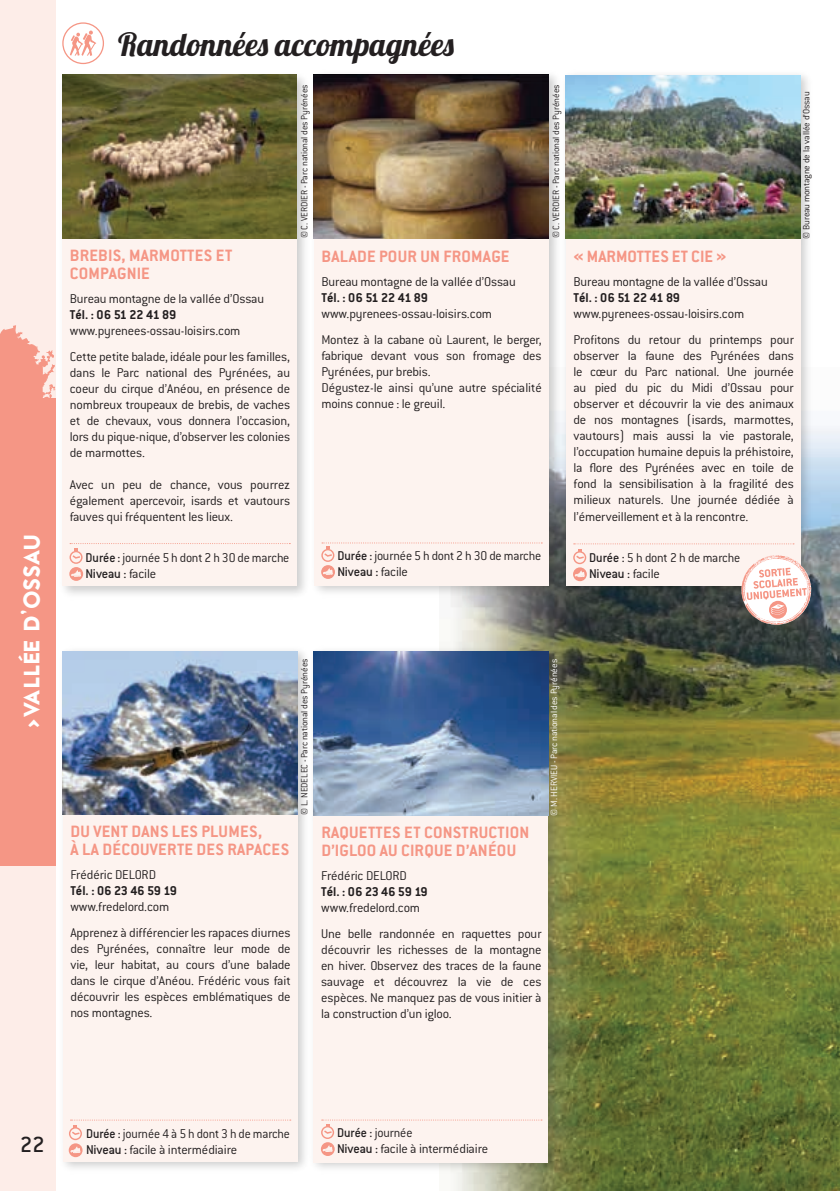
<style>
.page{position:relative;width:840px;height:1191px;background:#fff}
.page>*{position:absolute;margin:0;border:0;box-sizing:border-box;transform-origin:0 0}
.t1{font:32px "Lobster 1.4";letter-spacing:.02em;color:#231f20}
.t2{font:500 24px "Conduit ITC";color:#231f20}
.t3{font:900 22px "Zeronero";color:#fff}
.t4{font:700 18px "Conduit ITC";letter-spacing:.015em;color:#f59685}
.t5{font:300 14px/16px "Conduit ITC";letter-spacing:-.015em;color:#231f20;text-align:justify}
.t6{font:300 14px "Conduit ITC";letter-spacing:-.015em;color:#231f20;scale:.96 1}
.t7{font:700 14px "Conduit ITC";color:#231f20}
.t8{font:500 14px "Conduit ITC";letter-spacing:-.02em;color:#231f20}
.t9{font:300 14px "Conduit ITC";letter-spacing:-.015em;color:#231f20;scale:.95 1}
.t10{font:300 10px "Conduit ITC";letter-spacing:-.015em;color:#231f20}
.t11{font:300 10px "Conduit ITC";letter-spacing:-.01em;color:#fff}
.s1{font-weight:500}
.s2{font-weight:300}
</style>
<div class="page">
<img style="left:451px;top:426px;width:388px;height:765px">
<img style="left:313px;top:639px;width:250px;height:540px">
<img style="left:564px;top:75px;width:250px;height:529px">
<div style="left:0;top:0;width:55px;height:1191px;background:#fdede8"></div>
<div style="left:0;top:398px;width:55px;height:467px;background:#f59685"></div>
<svg style="left:0;top:325px;width:53px;height:73px"></svg>
<div style="left:565px;top:75px;width:235px;height:511px;background:#fdf3ef"></div>
<img style="left:565px;top:75px;width:235px;height:164px">
<div style="left:313px;top:652px;width:235px;height:510px;background:#fdf3ef"></div>
<img style="left:313px;top:652px;width:235px;height:163px">
<svg style="left:321px;top:1119px;width:220px;height:37px"></svg>
<img style="left:313px;top:74px;width:251px;height:530px">
<img style="left:53px;top:65px;width:252px;height:541px">
<div style="left:62px;top:22px;width:42px;height:42px;border:1px solid #f59685;border-radius:50%"></div>
<svg style="left:70px;top:31px;width:26px;height:25px"></svg>
<div style="left:62px;top:75px;width:235px;height:510px;background:#fdf3ef"></div>
<img style="left:62px;top:75px;width:235px;height:163px">
<div style="left:314px;top:75px;width:234px;height:510px;background:#fdf3ef"></div>
<img style="left:314px;top:75px;width:234px;height:163px">
<svg style="left:69px;top:543px;width:221px;height:38px"></svg>
<svg style="left:321px;top:542px;width:221px;height:37px"></svg>
<svg style="left:572px;top:543px;width:239px;height:81px"></svg>
<img style="left:53px;top:639px;width:252px;height:540px">
<div style="left:63px;top:651px;width:234px;height:511px;background:#fdf3ef"></div>
<img style="left:63px;top:651px;width:234px;height:164px">
<svg style="left:69px;top:1119px;width:222px;height:38px"></svg>
<p class="t3" style="left:18px;top:728px;width:195px;rotate:-90deg">&gt;VALLÉE D’OSSAU</p>
<p class="t1" style="left:118px;top:24px;width:337px">Randonnées accompagnées</p>
<p class="t4" style="left:70px;top:244px;width:164px">BREBIS, MARMOTTES ET</p>
<p class="t4" style="left:70px;top:262px;width:81px">COMPAGNIE</p>
<p class="t5" style="left:70px;top:290px;width:196px">Bureau montagne de la vallée d’Ossau</p>
<p class="t7" style="left:70px;top:306px;width:108px">Tél. : 06 51 22 41 89</p>
<p class="t5" style="left:70px;top:322px;width:172px">www.pyrenees-ossau-loisirs.com</p>
<p class="t5" style="left:70px;top:348px;width:222px">Cette petite balade, idéale pour les familles, dans le Parc national des Pyrénées, au coeur du cirque d’Anéou, en présence de nombreux troupeaux de brebis, de vaches et de chevaux, vous donnera l’occasion, lors du pique-nique, d’observer les colonies de marmottes.</p>
<p class="t5" style="left:70px;top:476px;width:222px">Avec un peu de chance, vous pourrez également apercevoir, isards et vautours fauves qui fréquentent les lieux.</p>
<p class="t6" style="left:85px;top:550px;width:214px"><span class="s1">Durée :</span> journée 5 h dont 2 h 30 de marche</p>
<p class="t8" style="left:85px;top:565px;width:72px">Niveau : <span class="s2">facile</span></p>
<p class="t10" style="left:299px;top:238px;width:156px;rotate:-90deg">© C. VERDIER - Parc national des Pyrénées</p>
<p class="t10" style="left:550px;top:238px;width:156px;rotate:-90deg">© C. VERDIER - Parc national des Pyrénées</p>
<p class="t4" style="left:321px;top:245px;width:189px">BALADE POUR UN FROMAGE</p>
<p class="t5" style="left:321px;top:274px;width:196px">Bureau montagne de la vallée d’Ossau</p>
<p class="t7" style="left:321px;top:289px;width:108px">Tél. : 06 51 22 41 89</p>
<p class="t5" style="left:321px;top:306px;width:172px">www.pyrenees-ossau-loisirs.com</p>
<p class="t5" style="left:321px;top:332px;width:222px">Montez à la cabane où Laurent, le berger, fabrique devant vous son fromage des Pyrénées, pur brebis.</p>
<p class="t5" style="left:321px;top:380px;width:222px">Dégustez-le ainsi qu’une autre spécialité moins connue : le greuil.</p>
<p class="t6" style="left:337px;top:548px;width:214px"><span class="s1">Durée :</span> journée 5 h dont 2 h 30 de marche</p>
<p class="t8" style="left:337px;top:563px;width:72px">Niveau : <span class="s2">facile</span></p>
<p class="t4" style="left:573px;top:246px;width:154px">« MARMOTTES ET CIE »</p>
<p class="t5" style="left:573px;top:274px;width:196px">Bureau montagne de la vallée d’Ossau</p>
<p class="t7" style="left:573px;top:289px;width:108px">Tél. : 06 51 22 41 89</p>
<p class="t5" style="left:573px;top:306px;width:172px">www.pyrenees-ossau-loisirs.com</p>
<p class="t5" style="left:573px;top:332px;width:222px">Profitons du retour du printemps pour observer la faune des Pyrénées dans le cœur du Parc national. Une journée au pied du pic du Midi d’Ossau pour observer et découvrir la vie des animaux de nos montagnes (isards, marmottes, vautours) mais aussi la vie pastorale, l’occupation humaine depuis la préhistoire, la flore des Pyrénées avec en toile de fond la sensibilisation à la fragilité des milieux naturels. Une journée dédiée à l’émerveillement et à la rencontre.</p>
<p class="t10" style="left:800px;top:239px;width:149px;rotate:-90deg">© Bureau montagne de la vallée d’Ossau</p>
<p class="t6" style="left:589px;top:550px;width:159px"><span class="s1">Durée :</span> 5 h dont 2 h de marche</p>
<p class="t8" style="left:589px;top:566px;width:72px">Niveau : <span class="s2">facile</span></p>
<p class="t4" style="left:70px;top:821px;width:193px">DU VENT DANS LES PLUMES,</p>
<p class="t4" style="left:70px;top:839px;width:220px">À LA DÉCOUVERTE DES RAPACES</p>
<p class="t5" style="left:70px;top:867px;width:87px">Frédéric DELORD</p>
<p class="t7" style="left:70px;top:882px;width:108px">Tél. : 06 23 46 59 19</p>
<p class="t5" style="left:70px;top:899px;width:100px">www.fredelord.com</p>
<p class="t5" style="left:70px;top:925px;width:222px">Apprenez à différencier les rapaces diurnes des Pyrénées, connaître leur mode de vie, leur habitat, au cours d’une balade dans le cirque d’Anéou. Frédéric vous fait découvrir les espèces emblématiques de nos montagnes.</p>
<p class="t10" style="left:299px;top:815px;width:158px;rotate:-90deg">© L. NEDELEC - Parc national des Pyrénées</p>
<p class="t4" style="left:321px;top:821px;width:209px">RAQUETTES ET CONSTRUCTION</p>
<p class="t4" style="left:321px;top:839px;width:196px">D’IGLOO AU CIRQUE D’ANÉOU</p>
<p class="t5" style="left:321px;top:867px;width:87px">Frédéric DELORD</p>
<p class="t7" style="left:321px;top:883px;width:108px">Tél. : 06 23 46 59 19</p>
<p class="t5" style="left:321px;top:899px;width:100px">www.fredelord.com</p>
<p class="t5" style="left:321px;top:925px;width:222px">Une belle randonnée en raquettes pour découvrir les richesses de la montagne en hiver. Observez des traces de la faune sauvage et découvrez la vie de ces espèces. Ne manquez pas de vous initier à la construction d’un igloo.</p>
<p class="t11" style="left:548px;top:815px;width:158px;rotate:-90deg">© M. HERVIEU - Parc national des Pyrénées</p>
<p class="t2" style="left:20px;top:1131px;width:26px">22</p>
<p class="t9" style="left:86px;top:1126px;width:216px"><span class="s1">Durée :</span> journée 4 à 5 h dont 3 h de marche</p>
<p class="t5" style="left:86px;top:1142px;width:153px"><span class="s1">Niveau :</span> facile à intermédiaire</p>
<p class="t6" style="left:337px;top:1125px;width:80px"><span class="s1">Durée :</span> journée</p>
<p class="t5" style="left:337px;top:1140px;width:153px"><span class="s1">Niveau :</span> facile à intermédiaire</p>
</div>
